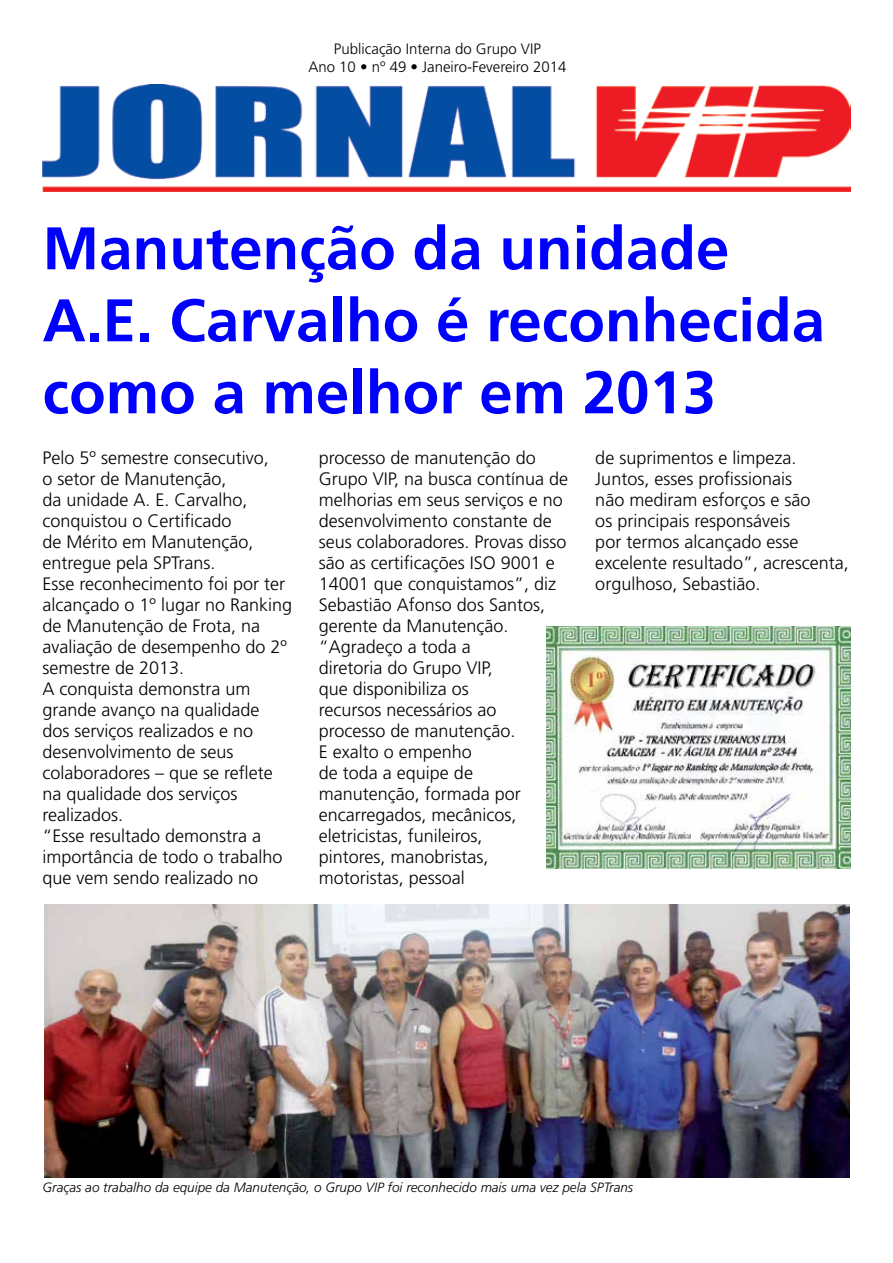
<style>
.page{position:relative;width:893px;height:1263px;background:#fff}
.page>*{position:absolute;margin:0;border:0;box-sizing:border-box;transform-origin:0 0}
.t1{font:700 60px/72px "Frutiger";color:#00f}
.t2{font:300 18px/21px "Frutiger";color:#000}
.t3{font:300 15px/18px "Frutiger";color:#000;text-align:center}
.t4{font:italic 300 13.5px "Frutiger";color:#000}
</style>
<div class="page">
<img style="left:43px;top:84px;width:807px;height:107px">
<img style="left:546px;top:626px;width:304px;height:243px">
<img style="left:45px;top:905px;width:805px;height:272px">
<p class="t3" style="left:308px;top:40px;width:260px">Publicação Interna do Grupo VIP<br>Ano 10 • nº 49 • Janeiro-Fevereiro 2014</p>
<h1 class="t1" style="left:43px;top:213px;width:784px">Manutenção da unidade<br>A.E. Carvalho é reconhecida como a melhor em 2013</h1>
<p class="t2" style="left:319px;top:448px;width:251px">processo de manutenção do<br>Grupo VIP, na busca contínua de melhorias em seus serviços e no desenvolvimento constante de seus colaboradores. Provas disso são as certificações ISO 9001 e<br>14001 que conquistamos”, diz<br>Sebastião Afonso dos Santos, gerente da Manutenção. “Agradeço a toda a<br>diretoria do Grupo VIP,<br>que disponibiliza os<br>recursos necessários ao<br>processo de manutenção.<br>E exalto o empenho<br>de toda a equipe de manutenção, formada por encarregados, mecânicos, eletricistas, funileiros,<br>pintores, manobristas, motoristas, pessoal</p>
<p class="t2" style="left:595px;top:448px;width:255px">de suprimentos e limpeza.<br>Juntos, esses profissionais<br>não mediram esforços e são<br>os principais responsáveis<br>por termos alcançado esse excelente resultado”, acrescenta, orgulhoso, Sebastião.</p>
<p class="t2" style="left:43px;top:448px;width:251px">Pelo 5º semestre consecutivo,<br>o setor de Manutenção,<br>da unidade A. E. Carvalho, conquistou o Certificado<br>de Mérito em Manutenção, entregue pela SPTrans.<br>Esse reconhecimento foi por ter alcançado o 1º lugar no Ranking de Manutenção de Frota, na avaliação de desempenho do 2º semestre de 2013.<br>A conquista demonstra um grande avanço na qualidade<br>dos serviços realizados e no desenvolvimento de seus colaboradores – que se reflete na qualidade dos serviços realizados.<br>“Esse resultado demonstra a importância de todo o trabalho que vem sendo realizado no</p>
<p class="t4" style="left:43px;top:1180px;width:592px">Graças ao trabalho da equipe da Manutenção, o Grupo VIP foi reconhecido mais uma vez pela SPTrans</p>
</div>
